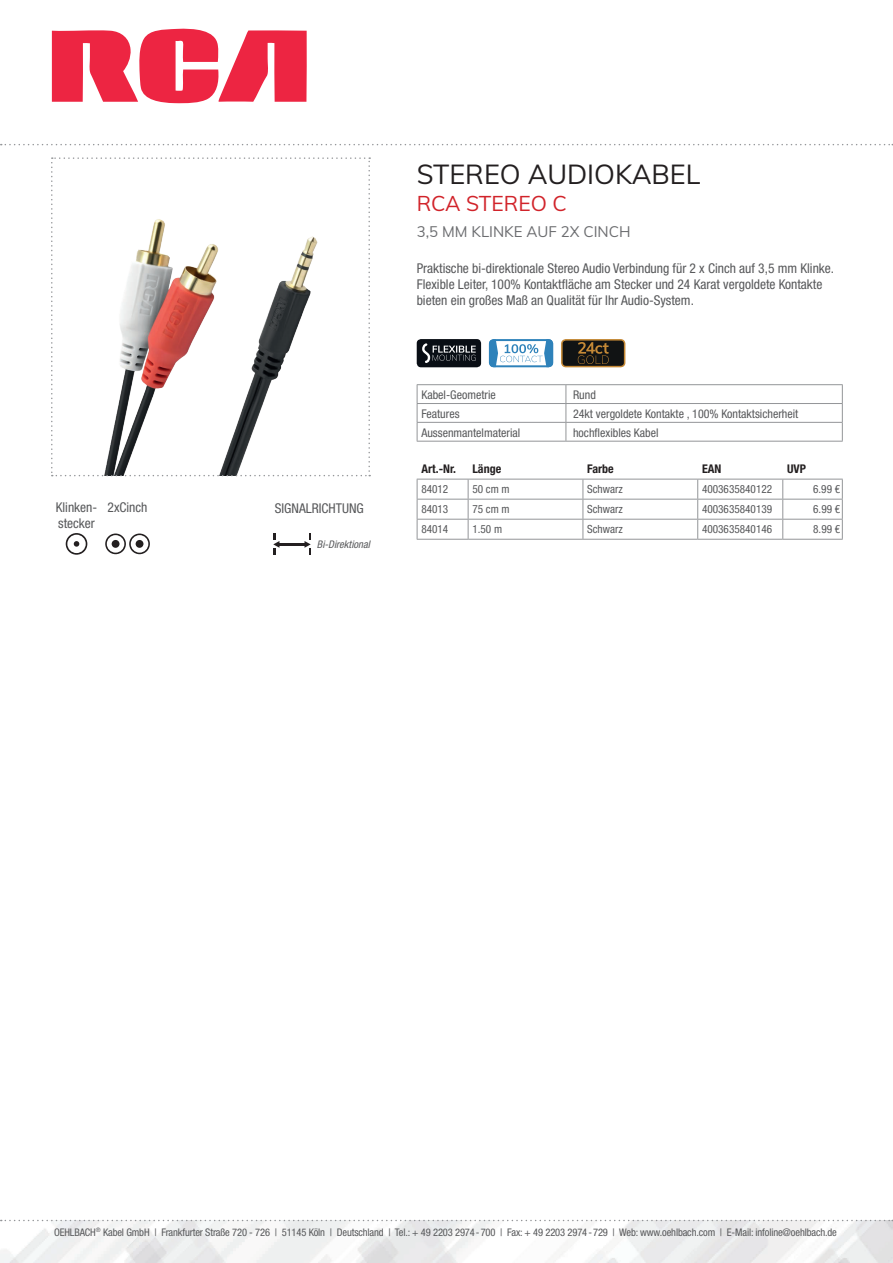
<style>
.page{position:relative;width:893px;height:1263px;background:#fff}
.page>*{position:absolute;margin:0;border:0;box-sizing:border-box;transform-origin:0 0}
.t1{font:27px "Muli";color:#231f20}
.t2{font:21px "Muli";letter-spacing:-.005em;color:#d1232a}
.t3{font:15px "Muli";color:#6c6d70}
.t4{font:condensed 13.5px/16.2px "Helvetica Neue LTW1 G";color:#57585a}
.t5{font:condensed 12px "Helvetica Neue LTW1 G";color:#57585a}
.t6{font:700 condensed 12px "Helvetica Neue LTW1 G";color:#231f20}
.t7{font:condensed 11.25px "Helvetica Neue LTW1 G";color:#57585a}
.t8{font:condensed 10.5px "Helvetica Neue LTW1 G";letter-spacing:-.01em;color:#57585a}
.t9{font:italic condensed 10.5px "Helvetica Neue LTW1 G";color:#57585a}
</style>
<div class="page">
<img style="left:0;top:1220px;width:893px;height:43px">
<svg style="left:1px;top:1220px;width:892px;height:1px"></svg>
<svg style="left:1px;top:144px;width:892px;height:1px"></svg>
<svg style="left:52px;top:28px;width:255px;height:75px"></svg>
<svg style="left:51px;top:157px;width:319px;height:319px"></svg>
<div style="left:417px;top:339px;width:64px;height:28px;background:#090e15;border-radius:4px"></div>
<svg style="left:422px;top:343px;width:54px;height:20px"></svg>
<svg style="left:489px;top:339px;width:64px;height:28px"></svg>
<svg style="left:561px;top:339px;width:64px;height:28px"></svg>
<svg style="left:66px;top:533px;width:21px;height:22px"></svg>
<svg style="left:105px;top:533px;width:45px;height:21px"></svg>
<div style="left:136px;top:540px;width:7px;height:8px;background:#231f20;border-radius:50%"></div>
<hr style="left:279px;top:543px;width:26px;height:3px;background:#231f20">
<svg style="left:273px;top:533px;width:6px;height:21px"></svg>
<svg style="left:304px;top:533px;width:7px;height:21px"></svg>
<svg style="left:417px;top:478px;width:426px;height:61px"></svg>
<hr style="left:417px;top:539px;width:51px;height:1px;background:#939598">
<hr style="left:468px;top:539px;width:115px;height:1px;background:#939598">
<hr style="left:583px;top:539px;width:115px;height:1px;background:#939598">
<hr style="left:698px;top:539px;width:85px;height:1px;background:#939598">
<hr style="left:783px;top:539px;width:60px;height:1px;background:#939598">
<hr style="left:417px;top:479px;width:51px;height:1px;background:#939598">
<hr style="left:468px;top:479px;width:115px;height:1px;background:#939598">
<hr style="left:583px;top:479px;width:115px;height:1px;background:#939598">
<hr style="left:698px;top:479px;width:85px;height:1px;background:#939598">
<hr style="left:783px;top:479px;width:60px;height:1px;background:#939598">
<hr style="left:417px;top:384px;width:149px;height:1px;background:#939598">
<hr style="left:566px;top:384px;width:277px;height:1px;background:#939598">
<svg style="left:417px;top:385px;width:426px;height:56px"></svg>
<hr style="left:417px;top:441px;width:149px;height:1px;background:#939598">
<hr style="left:566px;top:441px;width:277px;height:1px;background:#939598">
<h1 class="t1" style="left:417px;top:155px;width:285px">STEREO AUDIOKABEL</h1>
<h2 class="t2" style="left:417px;top:188px;width:152px">RCA STEREO C</h2>
<p class="t3" style="left:417px;top:221px;width:215px">3,5 MM KLINKE AUF 2X CINCH</p>
<p class="t4" style="left:417px;top:260px;width:419px">Praktische bi-direktionale Stereo Audio Verbindung für 2 x Cinch auf 3,5 mm Klinke.<br>Flexible Leiter, 100% Kontaktfläche am Stecker und 24 Karat vergoldete Kontakte bieten ein großes Maß an Qualität für Ihr Audio-System.</p>
<p class="t4" style="left:56px;top:499px;width:93px">Klinken- 2xCinch</p>
<p class="t4" style="left:275px;top:500px;width:91px">SIGNALRICHTUNG</p>
<p class="t4" style="left:58px;top:515px;width:38px">stecker</p>
<p class="t9" style="left:317px;top:538px;width:57px">Bi-Direktional</p>
<p class="t5" style="left:421px;top:388px;width:76px">Kabel-Geometrie</p>
<p class="t5" style="left:573px;top:388px;width:24px">Rund</p>
<p class="t5" style="left:421px;top:407px;width:40px">Features</p>
<p class="t5" style="left:573px;top:407px;width:227px">24kt vergoldete Kontakte , 100% Kontaktsicherheit</p>
<p class="t5" style="left:421px;top:426px;width:100px">Aussenmantelmaterial</p>
<p class="t5" style="left:573px;top:426px;width:87px">hochflexibles Kabel</p>
<p class="t6" style="left:421px;top:462px;width:36px">Art.-Nr.</p>
<p class="t6" style="left:472px;top:462px;width:30px">Länge</p>
<p class="t6" style="left:587px;top:462px;width:28px">Farbe</p>
<p class="t6" style="left:702px;top:462px;width:21px">EAN</p>
<p class="t6" style="left:787px;top:462px;width:20px">UVP</p>
<p class="t7" style="left:421px;top:482px;width:28px">84012</p>
<p class="t7" style="left:472px;top:482px;width:39px">50 cm m</p>
<p class="t7" style="left:587px;top:482px;width:37px">Schwarz</p>
<p class="t7" style="left:702px;top:482px;width:72px">4003635840122</p>
<p class="t7" style="left:813px;top:482px;width:29px">6.99 €</p>
<p class="t7" style="left:421px;top:503px;width:28px">84013</p>
<p class="t7" style="left:472px;top:503px;width:39px">75 cm m</p>
<p class="t7" style="left:587px;top:503px;width:37px">Schwarz</p>
<p class="t7" style="left:702px;top:503px;width:72px">4003635840139</p>
<p class="t7" style="left:813px;top:503px;width:29px">6.99 €</p>
<p class="t7" style="left:421px;top:523px;width:28px">84014</p>
<p class="t7" style="left:472px;top:523px;width:31px">1.50 m</p>
<p class="t7" style="left:587px;top:523px;width:37px">Schwarz</p>
<p class="t7" style="left:702px;top:523px;width:72px">4003635840146</p>
<p class="t7" style="left:813px;top:523px;width:29px">8.99 €</p>
<p class="t8" style="left:54px;top:1226px;width:784px">OEHLBACH<sup>®</sup> Kabel GmbH | Frankfurter Straße 720 - 726 | 51145 Köln | Deutschland | Tel.: + 49 2203 2974-700 | Fax: + 49 2203 2974-729 | Web: www.oehlbach.com | E-Mail: infoline@oehlbach.de</p>
</div>
